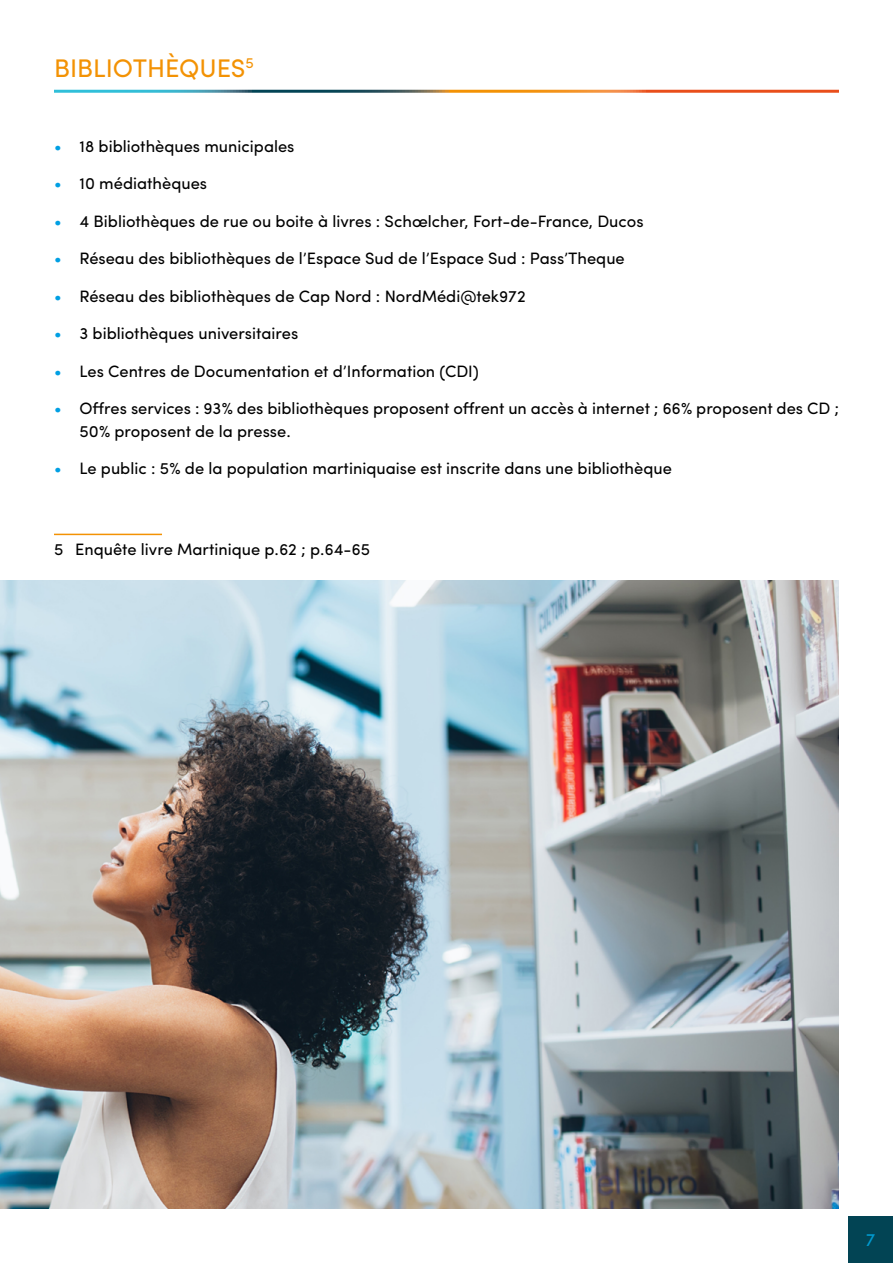
<style>
.page{position:relative;width:893px;height:1263px;background:#fff}
.page>*{position:absolute;margin:0;border:0;box-sizing:border-box;transform-origin:0 0}
.t1{font:25.5px "Sofia Pro";color:#f39204}
.t2{font:18px "Sofia Pro";color:#0099ce}
.t3{font:16.5px/22.5px "Sofia Pro";color:#000}
.s1{color:#009fe3}
</style>
<div class="page">
<div style="left:848px;top:1216px;width:45px;height:47px;background:#024454"></div>
<hr style="left:54px;top:534px;width:108px;height:1px;background:#f39204">
<img style="left:0;top:580px;width:839px;height:629px">
<h1 class="t1" style="left:54px;top:49px;width:201px">BIBLIOTHÈQUES<sup>5</sup></h1>
<p class="t3" style="left:54px;top:133px;width:242px"><span class="s1">•</span> 18 bibliothèques municipales</p>
<p class="t3" style="left:54px;top:171px;width:155px"><span class="s1">•</span> 10 médiathèques</p>
<p class="t3" style="left:54px;top:208px;width:591px"><span class="s1">•</span> 4 Bibliothèques de rue ou boite à livres : Schœlcher, Fort-de-France, Ducos</p>
<p class="t3" style="left:54px;top:246px;width:572px"><span class="s1">•</span> Réseau des bibliothèques de l’Espace Sud de l’Espace Sud : Pass’Theque</p>
<p class="t3" style="left:54px;top:283px;width:473px"><span class="s1">•</span> Réseau des bibliothèques de Cap Nord : NordMédi@tek972</p>
<p class="t3" style="left:54px;top:321px;width:246px"><span class="s1">•</span> 3 bibliothèques universitaires</p>
<p class="t3" style="left:54px;top:358px;width:426px"><span class="s1">•</span> Les Centres de Documentation et d’Information (CDI)</p>
<p class="t3" style="left:80px;top:396px;width:761px;text-indent:-26px"><span class="s1">•</span> Offres services : 93 % des bibliothèques proposent offrent un accès à internet ; 66 % proposent des CD ;<br>50 % proposent de la presse.</p>
<p class="t3" style="left:54px;top:456px;width:619px"><span class="s1">•</span> Le public : 5 % de la population martiniquaise est inscrite dans une bibliothèque</p>
<p class="t3" style="left:54px;top:537px;width:318px">5 Enquête livre Martinique p.62 ; p.64-65</p>
<p class="t2" style="left:866px;top:1226px;width:11px">7</p>
</div>
